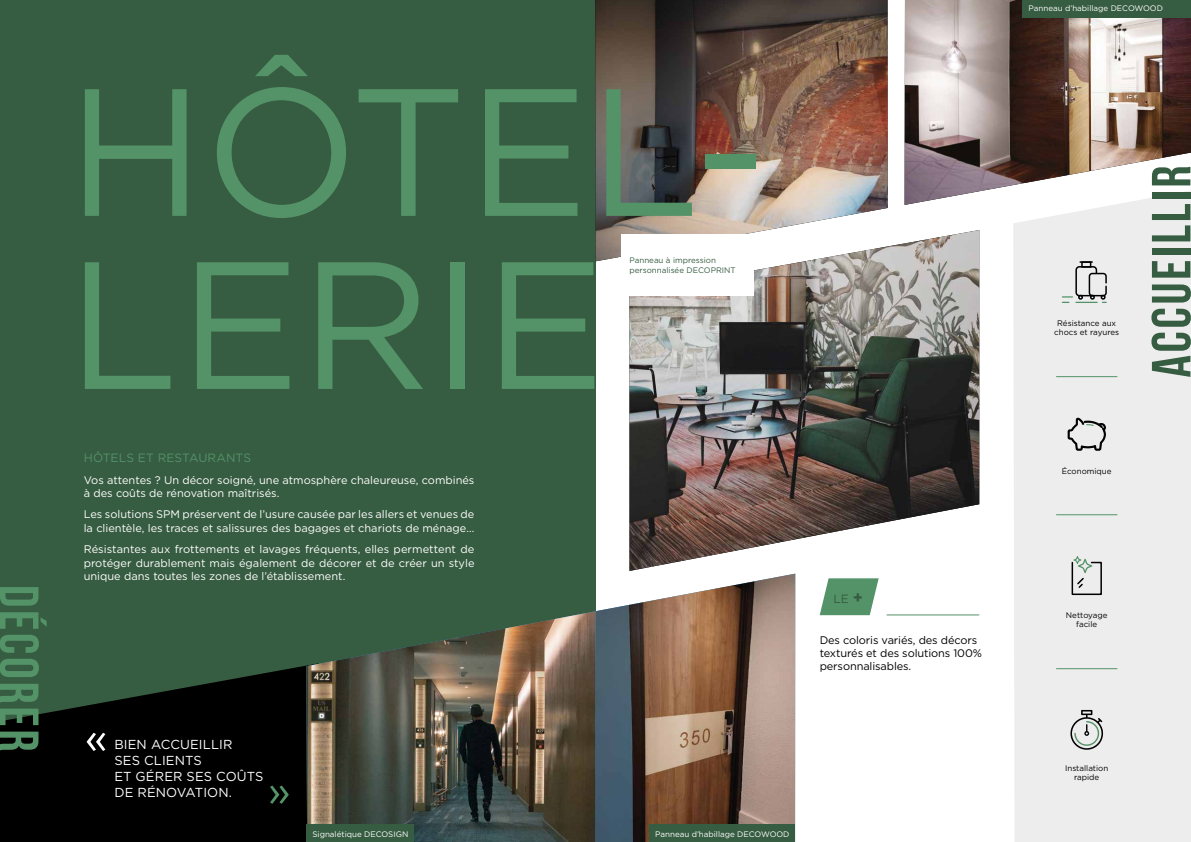
<style>
.page{position:relative;width:1191px;height:842px;background:#fff}
.page>*{position:absolute;margin:0;border:0;box-sizing:border-box;transform-origin:0 0}
.t1{font:181px/173px "Gotham";color:#549268}
.t2{font:55px "Bebas Neue";letter-spacing:.05em;color:#365c41}
.t3{font:55px "Bebas Neue";letter-spacing:.05em;color:#549268}
.t4{font:13px/16px "Gotham";letter-spacing:.01em;color:#fff}
.t5{font:12px "Gotham";letter-spacing:.01em;color:#549268}
.t6{font:12px "Gotham";color:#365c41}
.t7{font:11px/13.2px "Gotham";color:#fff}
.t8{font:11px/13.2px "Gotham";letter-spacing:-.01em;color:#000}
.t9{font:8px "Gotham";color:#fff}
.t10{font:8px/9.6px "Gotham";color:#000;text-align:center}
.t11{font:8px/9.6px "Gotham";color:#365c41}
.s1{font-weight:700;font-size:16px}
</style>
<div class="page">
<div style="left:1013px;top:205px;width:178px;height:637px;background:#ededed"></div>
<div style="left:0;top:0;width:595px;height:842px;background:#365c41"></div>
<svg style="left:0;top:665px;width:306px;height:177px;fill:#000"></svg>
<img style="left:595px;top:574px;width:200px;height:268px">
<img style="left:306px;top:611px;width:289px;height:231px">
<img style="left:629px;top:230px;width:350px;height:341px">
<img style="left:595px;top:0;width:292px;height:261px">
<hr style="left:1056px;top:668px;width:61px;height:1px;background:#549268">
<hr style="left:1056px;top:376px;width:61px;height:1px;background:#549268">
<hr style="left:1056px;top:514px;width:61px;height:1px;background:#549268">
<svg style="left:1061px;top:261px;width:45px;height:42px;background:#c7c9c8"></svg>
<svg style="left:1067px;top:417px;width:39px;height:43px;background:#c5c6c5"></svg>
<svg style="left:1070px;top:556px;width:32px;height:40px"></svg>
<svg style="left:1069px;top:710px;width:34px;height:41px"></svg>
<img style="left:904px;top:0;width:287px;height:205px">
<svg style="left:819px;top:578px;width:59px;height:37px;background:#6fa380"></svg>
<hr style="left:886px;top:615px;width:93px;height:1px;background:#549268">
<div style="left:621px;top:234px;width:132px;height:61px;background:#fff"></div>
<div style="left:307px;top:825px;width:107px;height:17px;background:#365c41"></div>
<div style="left:649px;top:825px;width:146px;height:17px;background:#365c41"></div>
<div style="left:1023px;top:0;width:168px;height:17px;background:#365c41"></div>
<svg style="left:87px;top:733px;width:18px;height:18px"></svg>
<svg style="left:270px;top:785px;width:19px;height:19px"></svg>
<h2 class="t3" style="left:49px;top:585px;width:168px;rotate:90deg">DÉCORER</h2>
<h1 class="t1" style="left:67px;top:61px;width:701px">HÔTEL-<br>LERIE</h1>
<p class="t11" style="left:629px;top:255px;width:108px">Panneau à impression personnalisée DECOPRINT</p>
<p class="t5" style="left:84px;top:450px;width:169px">HÔTELS ET RESTAURANTS</p>
<p class="t7" style="left:84px;top:473px;width:392px">Vos attentes ? Un décor soigné, une atmosphère chaleureuse, combinés à des coûts de rénovation maîtrisés.</p>
<p class="t7" style="left:84px;top:508px;width:392px">Les solutions SPM préservent de l’usure causée par les allers et venues de la clientèle, les traces et salissures des bagages et chariots de ménage…</p>
<p class="t7" style="left:84px;top:543px;width:392px;text-align:justify">Résistantes aux frottements et lavages fréquents, elles permettent de protéger durablement mais également de décorer et de créer un style unique dans toutes les zones de l’établissement.</p>
<p class="t4" style="left:114px;top:736px;width:151px">BIEN ACCUEILLIR<br>SES CLIENTS<br>ET GÉRER SES COÛTS<br>DE RÉNOVATION.</p>
<p class="t9" style="left:312px;top:829px;width:97px">Signalétique DECOSIGN</p>
<p class="t9" style="left:655px;top:829px;width:136px">Panneau d’habillage DECOWOOD</p>
<p class="t6" style="left:833px;top:591px;width:31px">LE <span class="s1">+</span></p>
<p class="t8" style="left:819px;top:633px;width:164px">Des coloris variés, des décors texturés et des solutions 100% personnalisables.</p>
<p class="t9" style="left:1028px;top:3px;width:136px">Panneau d’habillage DECOWOOD</p>
<p class="t10" style="left:1054px;top:318px;width:66px">Résistance aux chocs et rayures</p>
<h2 class="t2" style="left:1141px;top:377px;width:213px;rotate:-90deg">ACCUEILLIR</h2>
<p class="t10" style="left:1062px;top:466px;width:51px">Économique</p>
<p class="t10" style="left:1066px;top:610px;width:43px">Nettoyage facile</p>
<p class="t10" style="left:1065px;top:763px;width:45px">Installation rapide</p>
</div>
